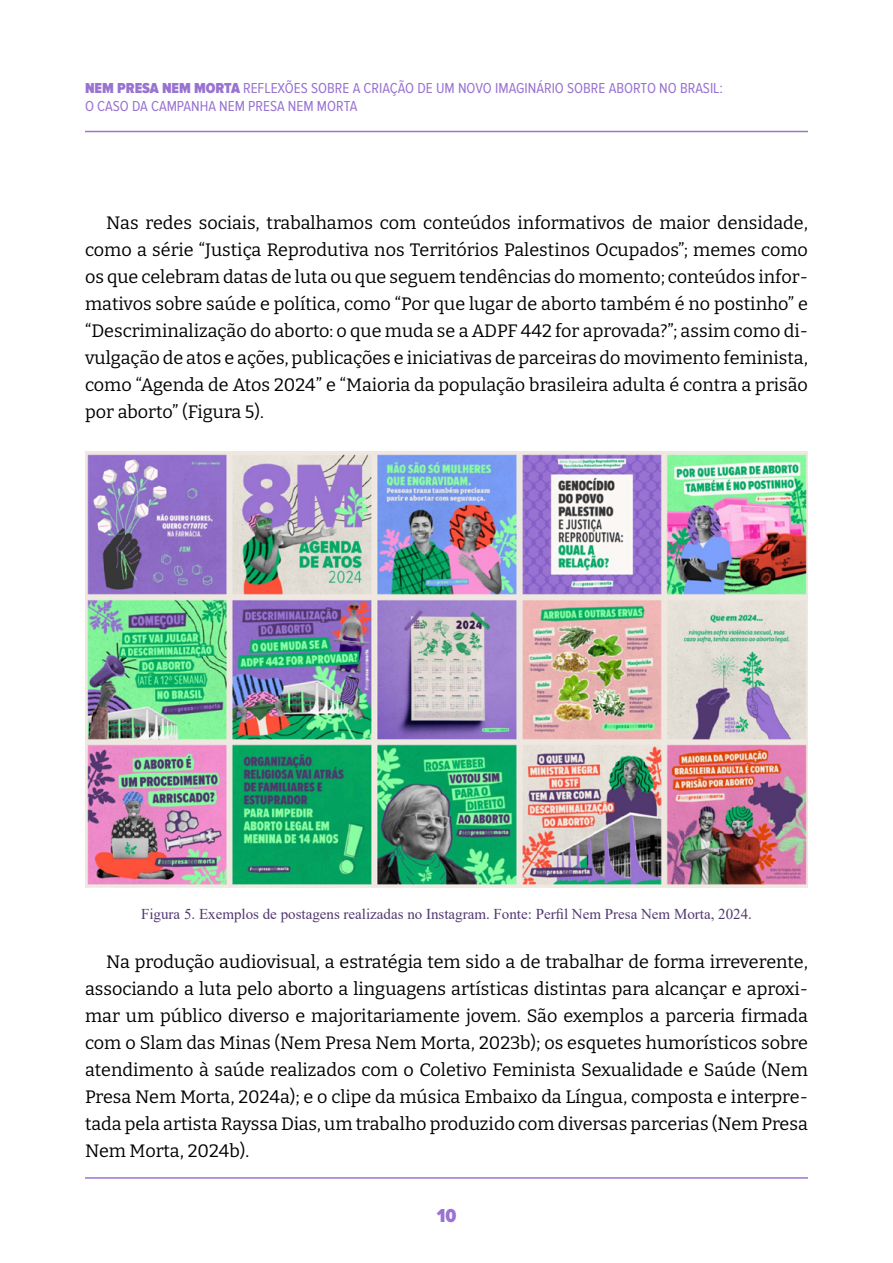
<style>
.page{position:relative;width:893px;height:1263px;background:#fff}
.page>*{position:absolute;margin:0;border:0;box-sizing:border-box;transform-origin:0 0}
.t1{font:900 19.5px "Proxima Nova Cond";color:#9973d1}
.t2{font:18px/27px "Bitter";color:#000;text-align:justify}
.t3{font:15px/18px "Proxima Nova Cond";color:#9973d1}
.t4{font:15px "Times New Roman";color:#523870}
.s1{font-weight:900}
</style>
<div class="page">
<hr style="left:85px;top:1177px;width:723px;height:2px;background:#9973d1">
<hr style="left:85px;top:131px;width:723px;height:1px;background:#9973d1">
<img style="left:85px;top:452px;width:723px;height:436px">
<p class="t3" style="left:85px;top:79px;width:639px"><span class="s1">NEM PRESA NEM MORTA</span> REFLEXÕES SOBRE A CRIAÇÃO DE UM NOVO IMAGINÁRIO SOBRE ABORTO NO BRASIL:<br>O CASO DA CAMPANHA NEM PRESA NEM MORTA</p>
<p class="t2" style="left:85px;top:209px;width:724px;text-indent:21px">Nas redes sociais, trabalhamos com conteúdos informativos de maior densidade, como a série “Justiça Reprodutiva nos Territórios Palestinos Ocupados”; memes como os que celebram datas de luta ou que seguem tendências do momento; conteúdos infor&shy;mativos sobre saúde e política, como “Por que lugar de aborto também é no postinho” e “Descriminalização do aborto: o que muda se a ADPF 442 for aprovada?”; assim como di&shy;vulgação de atos e ações, publicações e iniciativas de parceiras do movimento feminista, como “Agenda de Atos 2024” e “Maioria da população brasileira adulta é contra a prisão por aborto” (Figura 5).</p>
<p class="t4" style="left:141px;top:904px;width:612px">Figura 5. Exemplos de postagens realizadas no Instagram. Fonte: Perfil Nem Presa Nem Morta, 2024.</p>
<p class="t2" style="left:85px;top:947px;width:724px;text-indent:21px">Na produção audiovisual, a estratégia tem sido a de trabalhar de forma irreverente, associando a luta pelo aborto a linguagens artísticas distintas para alcançar e aproxi&shy;mar um público diverso e majoritariamente jovem. São exemplos a parceria firmada com o Slam das Minas (Nem Presa Nem Morta, 2023b); os esquetes humorísticos sobre atendimento à saúde realizados com o Coletivo Feminista Sexualidade e Saúde (Nem Presa Nem Morta, 2024a); e o clipe da música Embaixo da Língua, composta e interpre&shy;tada pela artista Rayssa Dias, um trabalho produzido com diversas parcerias (Nem Presa Nem Morta, 2024b).</p>
<p class="t1" style="left:437px;top:1204px;width:21px">10</p>
</div>
